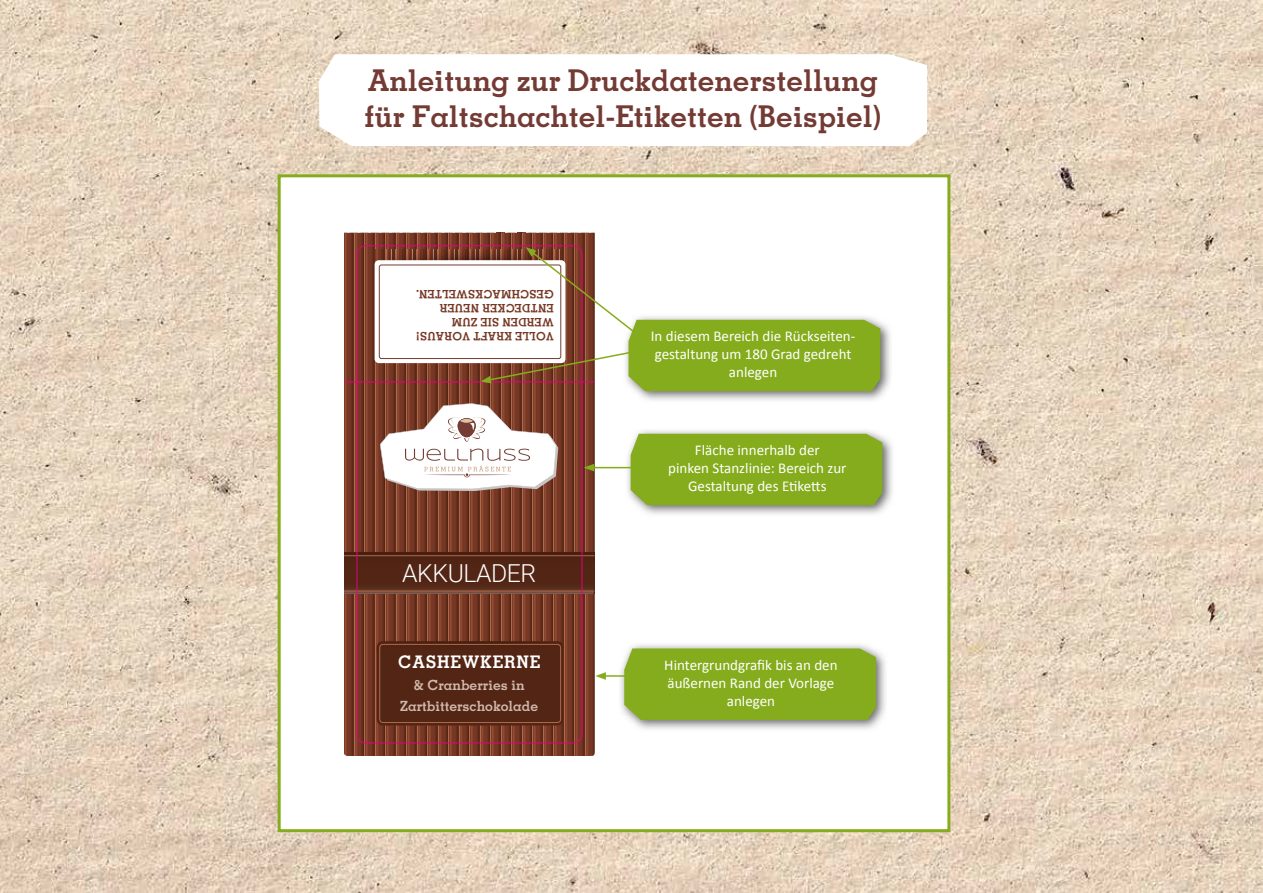
<style>
.page{position:relative;width:1263px;height:893px;background:#fff}
.page>*{position:absolute;margin:0;border:0;box-sizing:border-box;transform-origin:0 0}
.t1{font:700 30px/36px "Memphis LT Std";color:#743a34}
.t2{font:300 24.75px "Roboto";letter-spacing:-.02em;color:#fff}
.t3{font:700 17.4px "Memphis LT Std";letter-spacing:.05em;color:#fff}
.t4{font:15px/18px "Calibri";color:#fff;text-align:center}
.t5{font:700 14.1px/21.5px "Memphis LT Std";color:#d1b9ad;text-align:center}
.t6{font:700 11.55px/13.8px "Memphis LT Std";letter-spacing:.02em;color:#763724}
</style>
<div class="page">
<img style="left:0;top:0;width:1263px;height:893px">
<svg style="left:319px;top:54px;width:608px;height:92px"></svg>
<div style="left:279px;top:176px;width:670px;height:655px;background:#fff"></div>
<div style="left:278px;top:174px;width:672px;height:658px;border:3px solid #85ac1c"></div>
<img style="left:882px;top:324px;width:9px;height:71px">
<img style="left:882px;top:656px;width:4px;height:60px">
<img style="left:882px;top:436px;width:11px;height:75px">
<svg style="left:344px;top:233px;width:538px;height:523px"></svg>
<h1 class="t1" style="left:365px;top:62px;width:518px">Anleitung zur Druckdatenerstellung für Faltschachtel-Etiketten (Beispiel)</h1>
<p class="t6" style="left:554px;top:343px;width:139px;rotate:-180deg">VOLLE KRAFT VORAUS!<br>WERDEN SIE ZUM<br>ENTDECKER NEUER<br>GESCHMACKSWELTEN.</p>
<h2 class="t2" style="left:402px;top:556px;width:135px">AKKULADER</h2>
<p class="t3" style="left:398px;top:651px;width:144px">CASHEWKERNE</p>
<p class="t5" style="left:400px;top:674px;width:139px">&amp; Cranberries in<br>Zartbitterschokolade</p>
<p class="t4" style="left:651px;top:326px;width:206px">In diesem Bereich die Rückseiten&shy;gestaltung um 180 Grad gedreht anlegen</p>
<p class="t4" style="left:668px;top:440px;width:180px">Fläche innerhalb der<br>pinken Stanzlinie: Bereich zur<br>Gestaltung des Etiketts</p>
<p class="t4" style="left:664px;top:656px;width:175px">Hintergrundgrafik bis an den äußernen Rand der Vorlage anlegen</p>
</div>
